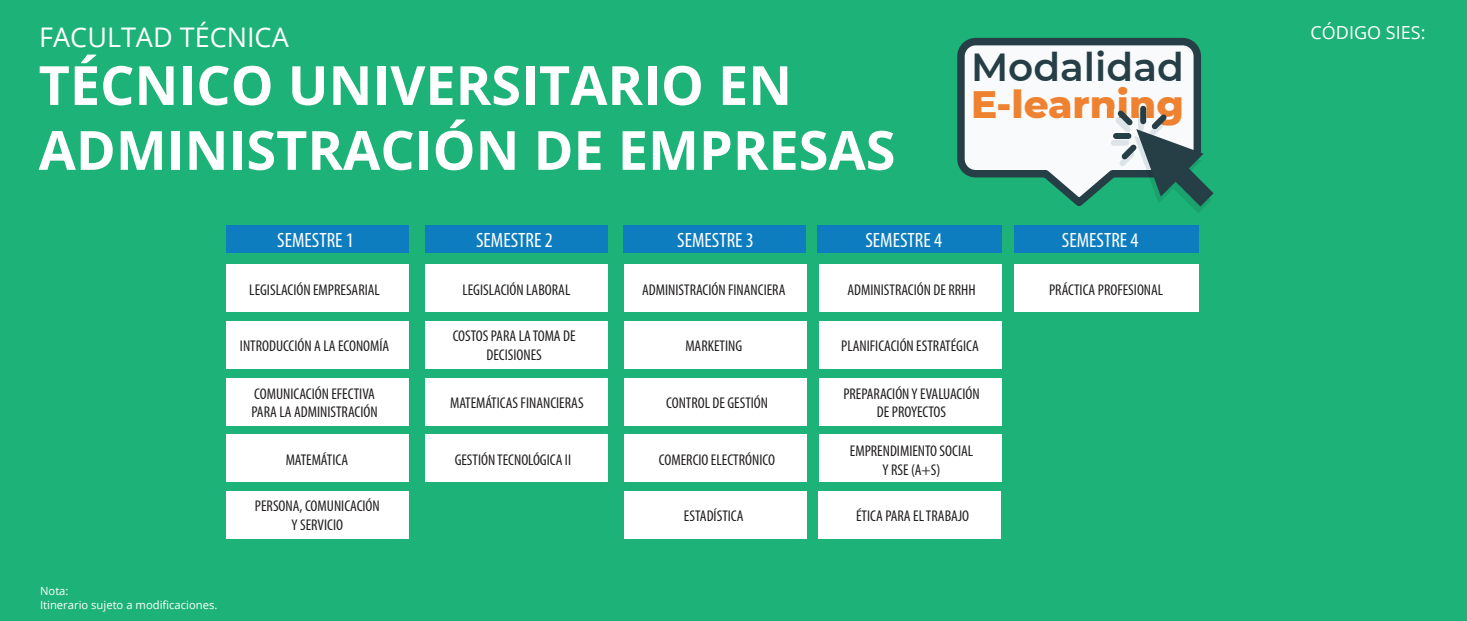
<style>
.page{position:relative;width:1467px;height:621px;background:#fff}
.page>*{position:absolute;margin:0;border:0;box-sizing:border-box;transform-origin:0 0}
.t1{font:700 54px/64.8px "Open Sans";color:#fff}
.t2{font:800 38.93px "Montserrat";color:#ee8231}
.t3{font:600 38.93px "Montserrat";color:#263f46}
.t4{font:27px "Open Sans";color:#fff}
.t5{font:condensed 20.7px "Myriad Pro";color:#fff}
.t6{font:18px "Open Sans";color:#fff}
.t7{font:condensed 15.53px/18.7px "Myriad Pro";color:#211e1e;text-align:center}
.t8{font:11.25px/13.5px "Open Sans";color:#fff}
</style>
<div class="page">
<div style="left:0;top:0;width:1467px;height:620px;background:#1db277"></div>
<div style="left:226px;top:225px;width:183px;height:28px;background:#0e7dbf"></div>
<div style="left:226px;top:264px;width:183px;height:47px;background:#fff"></div>
<div style="left:226px;top:320px;width:183px;height:48px;background:#fff"></div>
<div style="left:226px;top:377px;width:183px;height:48px;background:#fff"></div>
<div style="left:226px;top:434px;width:183px;height:47px;background:#fff"></div>
<div style="left:226px;top:490px;width:183px;height:48px;background:#fff"></div>
<div style="left:425px;top:225px;width:183px;height:28px;background:#0e7dbf"></div>
<div style="left:425px;top:264px;width:183px;height:47px;background:#fff"></div>
<div style="left:425px;top:320px;width:183px;height:48px;background:#fff"></div>
<div style="left:425px;top:377px;width:183px;height:48px;background:#fff"></div>
<div style="left:624px;top:225px;width:182px;height:28px;background:#0e7dbf"></div>
<div style="left:624px;top:264px;width:182px;height:47px;background:#fff"></div>
<div style="left:624px;top:320px;width:182px;height:48px;background:#fff"></div>
<div style="left:624px;top:377px;width:182px;height:48px;background:#fff"></div>
<div style="left:624px;top:434px;width:182px;height:47px;background:#fff"></div>
<div style="left:817px;top:225px;width:185px;height:28px;background:#0e7dbf"></div>
<div style="left:819px;top:320px;width:183px;height:48px;background:#fff"></div>
<div style="left:819px;top:377px;width:183px;height:48px;background:#fff"></div>
<div style="left:624px;top:490px;width:182px;height:48px;background:#fff"></div>
<div style="left:425px;top:434px;width:183px;height:47px;background:#fff"></div>
<div style="left:820px;top:264px;width:182px;height:47px;background:#fff"></div>
<div style="left:819px;top:434px;width:182px;height:47px;background:#fff"></div>
<div style="left:818px;top:490px;width:183px;height:48px;background:#fff"></div>
<div style="left:1014px;top:225px;width:185px;height:28px;background:#0e7dbf"></div>
<div style="left:1014px;top:264px;width:185px;height:47px;background:#fff"></div>
<svg style="left:957px;top:37px;width:244px;height:169px;fill:#f9fafb"></svg>
<svg style="left:1111px;top:105px;width:103px;height:108px"></svg>
<h3 class="t4" style="left:39px;top:19px;width:251px">FACULTAD TÉCNICA</h3>
<h1 class="t1" style="left:39px;top:51px;width:858px">TÉCNICO UNIVERSITARIO EN<br>ADMINISTRACIÓN DE EMPRESAS</h1>
<h2 class="t3" style="left:971px;top:40px;width:215px">Modalidad</h2>
<h2 class="t2" style="left:971px;top:76px;width:215px">E-learning</h2>
<h3 class="t5" style="left:277px;top:227px;width:78px">SEMESTRE 1</h3>
<p class="t7" style="left:249px;top:280px;width:132px">LEGISLACIÓN EMPRESARIAL</p>
<h3 class="t5" style="left:476px;top:227px;width:78px">SEMESTRE 2</h3>
<h3 class="t5" style="left:677px;top:227px;width:78px">SEMESTRE 3</h3>
<h3 class="t5" style="left:865px;top:227px;width:78px">SEMESTRE 4</h3>
<p class="t7" style="left:462px;top:280px;width:109px">LEGISLACIÓN LABORAL</p>
<h3 class="t5" style="left:1062px;top:227px;width:78px">SEMESTRE 4</h3>
<p class="t7" style="left:642px;top:280px;width:145px">ADMINISTRACIÓN FINANCIERA</p>
<p class="t7" style="left:847px;top:280px;width:130px">ADMINISTRACIÓN DE RRHH</p>
<p class="t7" style="left:1049px;top:280px;width:116px">PRÁCTICA PROFESIONAL</p>
<p class="t7" style="left:240px;top:336px;width:151px">INTRODUCCIÓN A LA ECONOMÍA</p>
<p class="t7" style="left:453px;top:326px;width:124px">COSTOS PARA LA TOMA DE<br>DECISIONES</p>
<p class="t7" style="left:685px;top:336px;width:58px">MARKETING</p>
<p class="t7" style="left:841px;top:336px;width:139px">PLANIFICACIÓN ESTRATÉGICA</p>
<p class="t8" style="left:40px;top:583px;width:179px">Nota:<br>Itinerario sujeto a modificaciones.</p>
<p class="t7" style="left:252px;top:383px;width:128px;text-align:left">COMUNICACIÓN EFECTIVA<br>PARA LA ADMINISTRACIÓN</p>
<p class="t7" style="left:286px;top:450px;width:64px">MATEMÁTICA</p>
<p class="t7" style="left:255px;top:496px;width:126px">PERSONA, COMUNICACIÓN<br>Y SERVICIO</p>
<p class="t7" style="left:684px;top:505px;width:61px">ESTADÍSTICA</p>
<p class="t7" style="left:666px;top:393px;width:103px">CONTROL DE GESTIÓN</p>
<p class="t7" style="left:843px;top:383px;width:138px">PREPARACIÓN Y EVALUACIÓN<br>DE PROYECTOS</p>
<p class="t7" style="left:850px;top:441px;width:125px">EMPRENDIMIENTO SOCIAL<br>Y RSE (A+S)</p>
<p class="t7" style="left:450px;top:393px;width:135px">MATEMÁTICAS FINANCIERAS</p>
<p class="t7" style="left:455px;top:450px;width:118px">GESTIÓN TECNOLÓGICA II</p>
<p class="t7" style="left:659px;top:450px;width:117px">COMERCIO ELECTRÓNICO</p>
<p class="t7" style="left:856px;top:505px;width:115px">ÉTICA PARA EL TRABAJO</p>
<p class="t6" style="left:1310px;top:20px;width:116px">CÓDIGO SIES:</p>
</div>
